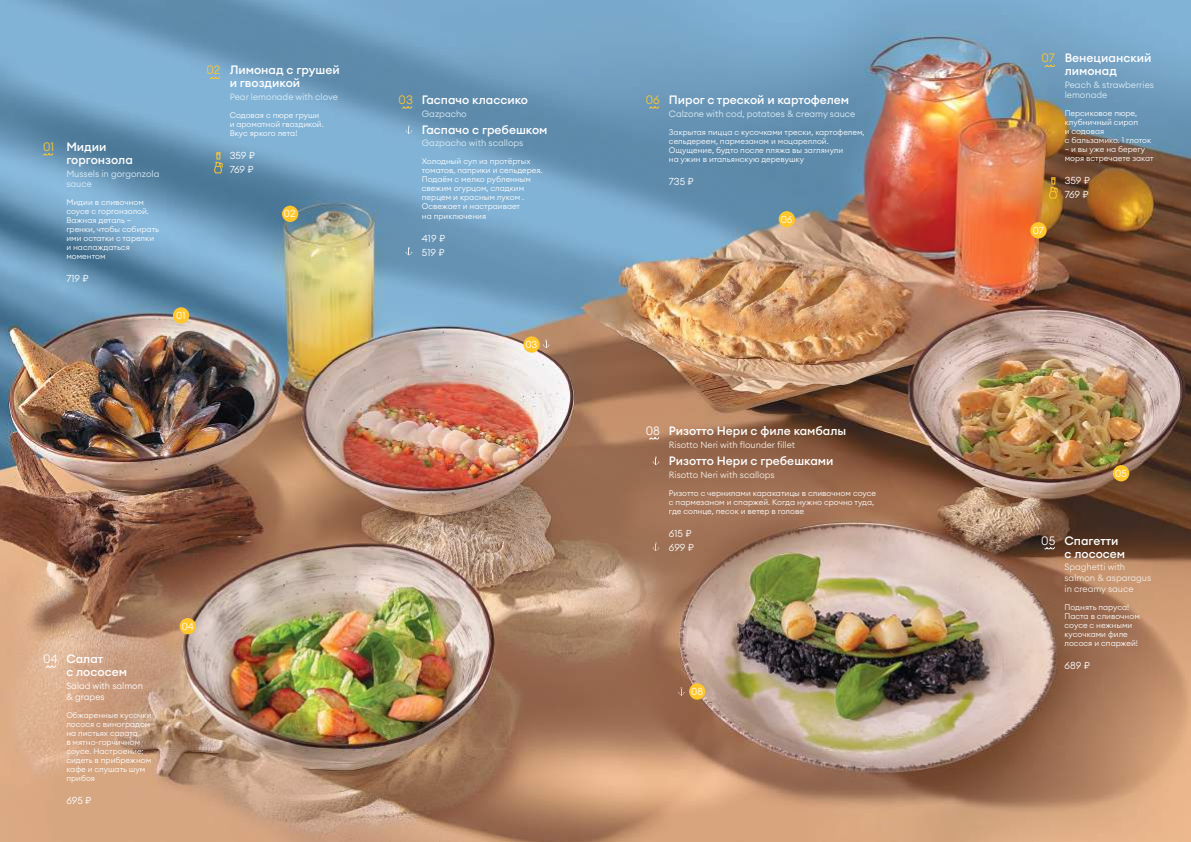
<style>
.page{position:relative;width:1191px;height:842px;background:#fff}
.page>*{position:absolute;margin:0;border:0;box-sizing:border-box;transform-origin:0 0}
.t1{font:500 12px/13px "Euclid Circular A";color:#fff}
.t2{font:300 12px "Euclid Circular A";color:#ffc72c}
.t3{font:300 12px "Euclid Circular A";color:#fff}
.t4{font:300 10px/14px "Euclid Circular A";color:#fff}
.t5{font:300 9px/10px "Euclid Circular A";color:#dceef6}
.t6{font:300 9px/10.8px "Euclid Circular A";color:#f4efe5}
.t7{font:300 9px/10.8px "Euclid Circular A";color:#fff}
.t8{font:300 8px/9px "Euclid Circular A";color:#fff}
</style>
<div class="page">
<img style="left:0;top:0;width:1191px;height:842px">
<svg style="left:43px;top:153px;width:10px;height:2px"></svg>
<svg style="left:46px;top:665px;width:10px;height:3px"></svg>
<svg style="left:402px;top:106px;width:10px;height:2px"></svg>
<svg style="left:210px;top:77px;width:10px;height:2px"></svg>
<svg style="left:214px;top:152px;width:8px;height:21px"></svg>
<div style="left:523px;top:336px;width:17px;height:17px;background:#ffc72c;border-radius:50%"></div>
<div style="left:180px;top:618px;width:16px;height:16px;background:#ffc72c;border-radius:50%"></div>
<div style="left:282px;top:206px;width:16px;height:16px;background:#ffc72c;border-radius:50%"></div>
<div style="left:173px;top:307px;width:16px;height:17px;background:#ffc72c;border-radius:50%"></div>
<svg style="left:405px;top:125px;width:7px;height:9px"></svg>
<svg style="left:405px;top:247px;width:7px;height:9px"></svg>
<svg style="left:543px;top:340px;width:6px;height:8px"></svg>
<svg style="left:1044px;top:65px;width:11px;height:2px"></svg>
<svg style="left:649px;top:106px;width:10px;height:2px"></svg>
<svg style="left:649px;top:437px;width:10px;height:2px"></svg>
<svg style="left:1044px;top:547px;width:10px;height:2px"></svg>
<svg style="left:1049px;top:177px;width:8px;height:21px"></svg>
<div style="left:1030px;top:222px;width:16px;height:16px;background:#ffc72c;border-radius:50%"></div>
<div style="left:1113px;top:465px;width:16px;height:16px;background:#ffc72c;border-radius:50%"></div>
<div style="left:689px;top:683px;width:16px;height:17px;background:#ffc72c;border-radius:50%"></div>
<div style="left:778px;top:211px;width:17px;height:16px;background:#ffc72c;border-radius:50%"></div>
<svg style="left:652px;top:456px;width:7px;height:9px"></svg>
<svg style="left:652px;top:542px;width:7px;height:9px"></svg>
<svg style="left:678px;top:687px;width:7px;height:9px"></svg>
<h1 class="t2" style="left:43px;top:139px;width:13px">01</h1>
<h1 class="t1" style="left:66px;top:140px;width:68px">Мидии горгонзола</h1>
<p class="t5" style="left:66px;top:168px;width:95px">Mussels in gorgonzola sauce</p>
<p class="t8" style="left:66px;top:197px;width:94px">Мидии в сливочном соусе с горгонзолой.<br>Важная деталь – гренки, чтобы собирать ими остатки с тарелки и наслаждаться моментом</p>
<p class="t4" style="left:66px;top:271px;width:24px">719 ₽</p>
<p class="t4" style="left:176px;top:308px;width:11px">01</p>
<h1 class="t2" style="left:206px;top:62px;width:16px">02</h1>
<h1 class="t1" style="left:230px;top:63px;width:111px">Лимонад с грушей и гвоздикой</h1>
<p class="t5" style="left:230px;top:92px;width:110px">Pear lemonade with clove</p>
<p class="t8" style="left:230px;top:111px;width:96px">Содовая с пюре груши и ароматной гвоздикой.<br>Вкус яркого лета!</p>
<p class="t4" style="left:230px;top:148px;width:27px">359 ₽<br>769 ₽</p>
<p class="t4" style="left:284px;top:207px;width:13px">02</p>
<h1 class="t2" style="left:399px;top:92px;width:16px">03</h1>
<h1 class="t1" style="left:422px;top:93px;width:108px">Гаспачо классико</h1>
<p class="t5" style="left:422px;top:108px;width:46px">Gazpacho</p>
<h1 class="t1" style="left:422px;top:123px;width:127px">Гаспачо с гребешком</h1>
<p class="t5" style="left:422px;top:138px;width:103px">Gazpacho with scallops</p>
<p class="t8" style="left:422px;top:157px;width:122px">Холодный суп из протёртых томатов, паприки и сельдерея.<br>Подаём с мелко рубленным свежим огурцом, сладким перцем и красным луком .<br>Освежает и настраивает<br>на приключения</p>
<p class="t4" style="left:422px;top:231px;width:25px">419 ₽<br>519 ₽</p>
<p class="t4" style="left:525px;top:337px;width:13px">03</p>
<h1 class="t3" style="left:43px;top:651px;width:16px">04</h1>
<h1 class="t1" style="left:66px;top:652px;width:62px">Салат<br>с лососем</h1>
<p class="t7" style="left:66px;top:680px;width:78px">Salad with salmon &amp; grapes</p>
<p class="t8" style="left:66px;top:710px;width:87px">Обжаренные кусочки лосося с виноградом на листьях салата<br>в мятно-горчичном соусе. Настроение: сидеть в прибрежном кафе и слушать шум прибоя</p>
<p class="t4" style="left:66px;top:793px;width:27px">695 ₽</p>
<p class="t4" style="left:182px;top:619px;width:14px">04</p>
<h1 class="t2" style="left:645px;top:92px;width:16px">06</h1>
<h1 class="t1" style="left:669px;top:93px;width:182px">Пирог с треской и картофелем</h1>
<p class="t5" style="left:669px;top:108px;width:188px">Calzone with cod, potatoes &amp; creamy sauce</p>
<p class="t8" style="left:669px;top:127px;width:197px">Закрытая пицца с кусочками трески, картофелем, сельдереем, пармезаном и моцареллой.<br>Ощущение, будто после пляжа вы заглянули<br>на ужин в итальянскую деревушку</p>
<p class="t4" style="left:669px;top:174px;width:26px">735 ₽</p>
<p class="t4" style="left:780px;top:212px;width:13px">06</p>
<h1 class="t2" style="left:1041px;top:50px;width:15px">07</h1>
<h1 class="t1" style="left:1064px;top:51px;width:88px">Венецианский лимонад</h1>
<p class="t5" style="left:1064px;top:80px;width:91px">Peach &amp; strawberries lemonade</p>
<p class="t8" style="left:1064px;top:109px;width:88px">Персиковое пюре, клубничный сироп<br>и содовая<br>с бальзамико. 1 глоток</p>
<p class="t8" style="left:1064px;top:145px;width:91px">– и вы уже на берегу моря встречаете закат</p>
<p class="t4" style="left:1064px;top:173px;width:27px">359 ₽<br>769 ₽</p>
<p class="t4" style="left:1032px;top:224px;width:13px">07</p>
<h1 class="t3" style="left:645px;top:423px;width:16px">08</h1>
<h1 class="t1" style="left:669px;top:424px;width:179px">Ризотто Нери с филе камбалы</h1>
<p class="t6" style="left:669px;top:439px;width:128px">Risotto Neri with flounder fillet</p>
<h1 class="t1" style="left:669px;top:454px;width:166px">Ризотто Нери с гребешками</h1>
<p class="t6" style="left:669px;top:469px;width:107px">Risotto Neri with scallops</p>
<p class="t8" style="left:669px;top:488px;width:209px">Ризотто с чернилами каракатицы в сливочном соусе с пармезаном и спаржей. Когда нужно срочно туда, где солнце, песок и ветер в голове</p>
<p class="t4" style="left:669px;top:526px;width:27px">615 ₽<br>699 ₽</p>
<h1 class="t1" style="left:1064px;top:534px;width:62px">Cпагетти с лососем</h1>
<p class="t6" style="left:1064px;top:562px;width:88px">Spaghetti with salmon &amp; asparagus in creamy sauce</p>
<p class="t8" style="left:1064px;top:603px;width:77px">Поднять паруса!<br>Паста в сливочном соусе с нежными кусочками филе лосося и спаржей!</p>
<p class="t4" style="left:1064px;top:658px;width:27px">689 ₽</p>
<p class="t4" style="left:1115px;top:466px;width:13px">05</p>
<h1 class="t3" style="left:1041px;top:533px;width:16px">05</h1>
<p class="t4" style="left:691px;top:684px;width:13px">08</p>
</div>
